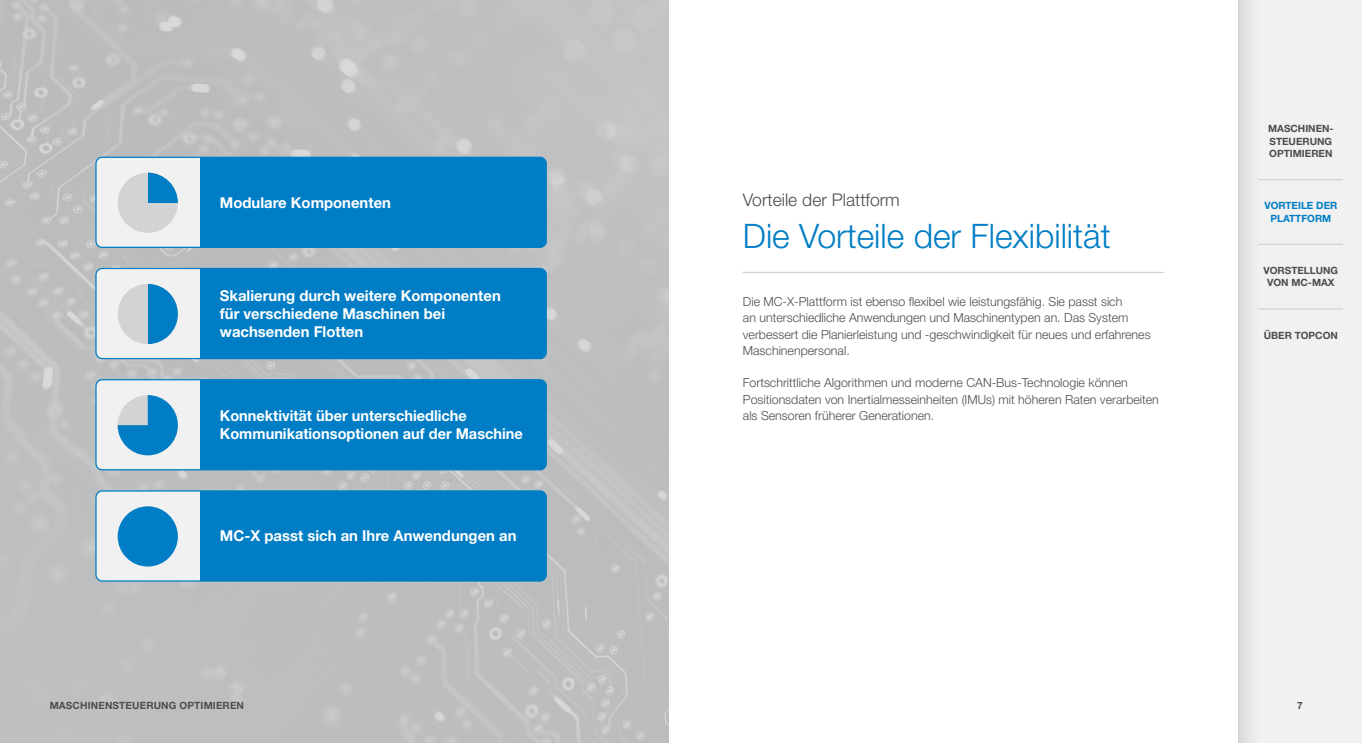
<style>
.page{position:relative;width:1362px;height:743px;background:#fff}
.page>*{position:absolute;margin:0;border:0;box-sizing:border-box;transform-origin:0 0}
.t1{font:300 33.75px "Helvetica Neue LT Std";color:#007dc5}
.t2{font:300 17.5px "Helvetica Neue LT Std";color:#4d4d4f}
.t3{font:700 15px/18px "Helvetica Neue LT Std";color:#fff}
.t4{font:300 12.5px/16.2px "Helvetica Neue LT Std";color:#4d4d4f}
.t5{font:700 10px/12.5px "Helvetica Neue LT Std";color:#4d4d4f}
.t6{font:700 10px/12.5px "Helvetica Neue LT Std";color:#007dc5;text-align:center}
</style>
<div class="page">
<div style="left:0;top:0;width:668px;height:742px;background:#bcbebf"></div>
<div style="left:96px;top:157px;width:450px;height:90px;background:#007dc5;border-radius:6px"></div>
<div style="left:96px;top:157px;width:103px;height:90px;background:#f1f1f2"></div>
<div style="left:95px;top:157px;width:452px;height:91px;border:1px solid #007dc5;border-radius:6px"></div>
<div style="left:96px;top:268px;width:450px;height:90px;background:#007dc5;border-radius:6px"></div>
<div style="left:96px;top:268px;width:103px;height:90px;background:#f1f1f2"></div>
<div style="left:95px;top:268px;width:452px;height:91px;border:1px solid #007dc5;border-radius:6px"></div>
<div style="left:96px;top:379px;width:450px;height:90px;background:#007dc5;border-radius:6px"></div>
<div style="left:96px;top:379px;width:103px;height:90px;background:#f1f1f2"></div>
<div style="left:95px;top:379px;width:452px;height:91px;border:1px solid #007dc5;border-radius:6px"></div>
<div style="left:96px;top:491px;width:450px;height:90px;background:#007dc5;border-radius:6px"></div>
<div style="left:96px;top:491px;width:103px;height:90px;background:#f1f1f2"></div>
<div style="left:95px;top:490px;width:452px;height:91px;border:1px solid #007dc5;border-radius:6px"></div>
<div style="left:118px;top:173px;width:60px;height:60px;background:#d1d3d4;border-radius:50%"></div>
<svg style="left:148px;top:173px;width:30px;height:30px"></svg>
<div style="left:118px;top:284px;width:60px;height:60px;background:#d1d3d4;border-radius:50%"></div>
<svg style="left:148px;top:284px;width:30px;height:60px;fill:#007dc5"></svg>
<svg style="left:118px;top:395px;width:60px;height:60px"></svg>
<div style="left:118px;top:506px;width:60px;height:60px;background:#007dc5;border-radius:50%"></div>
<hr style="left:742px;top:272px;width:421px;height:1px;background:#d1d3d4">
<div style="left:1238px;top:0;width:123px;height:742px;background:#f1f1f2"></div>
<div style="left:1238px;top:0;width:24px;height:742px;background:#e6e7e8"></div>
<hr style="left:1238px;top:0;width:1px;height:742px;background:#d1d3d4">
<hr style="left:1258px;top:179px;width:84px;height:1px;background:#d1d3d4">
<hr style="left:1258px;top:244px;width:84px;height:1px;background:#d1d3d4">
<hr style="left:1258px;top:308px;width:84px;height:1px;background:#d1d3d4">
<p class="t3" style="left:220px;top:193px;width:173px">Modulare Komponenten</p>
<p class="t3" style="left:220px;top:286px;width:282px">Skalierung durch weitere Komponenten für verschiedene Maschinen bei wachsenden Flotten</p>
<p class="t3" style="left:220px;top:406px;width:304px">Konnektivität über unterschiedliche<br>Kommunikationsoptionen auf der Maschine</p>
<p class="t3" style="left:220px;top:526px;width:298px">MC-X passt sich an Ihre Anwendungen an</p>
<h2 class="t2" style="left:742px;top:189px;width:158px">Vorteile der Plattform</h2>
<h1 class="t1" style="left:742px;top:215px;width:369px">Die Vorteile der Flexibilität</h1>
<p class="t4" style="left:742px;top:293px;width:409px">Die MC-X-Plattform ist ebenso flexibel wie leistungsfähig. Sie passt sich<br>an unterschiedliche Anwendungen und Maschinentypen an. Das System verbessert die Planierleistung und -geschwindigkeit für neues und erfahrenes Maschinenpersonal.</p>
<p class="t4" style="left:742px;top:374px;width:417px">Fortschrittliche Algorithmen und moderne CAN-Bus-Technologie können<br>Positionsdaten von Inertialmesseinheiten (IMUs) mit höheren Raten verarbeiten als Sensoren früherer Generationen.</p>
<p class="t5" style="left:1267px;top:122px;width:67px">MASCHINEN-<br>STEUERUNG<br>OPTIMIEREN</p>
<p class="t6" style="left:1264px;top:199px;width:74px">VORTEILE DER<br>PLATTFORM</p>
<p class="t5" style="left:1263px;top:264px;width:76px;text-align:center">VORSTELLUNG<br>VON MC-MAX</p>
<p class="t5" style="left:1263px;top:328px;width:76px">ÜBER TOPCON</p>
<p class="t5" style="left:50px;top:699px;width:196px">MASCHINENSTEUERUNG OPTIMIEREN</p>
<p class="t5" style="left:1297px;top:699px;width:7px">7</p>
</div>
